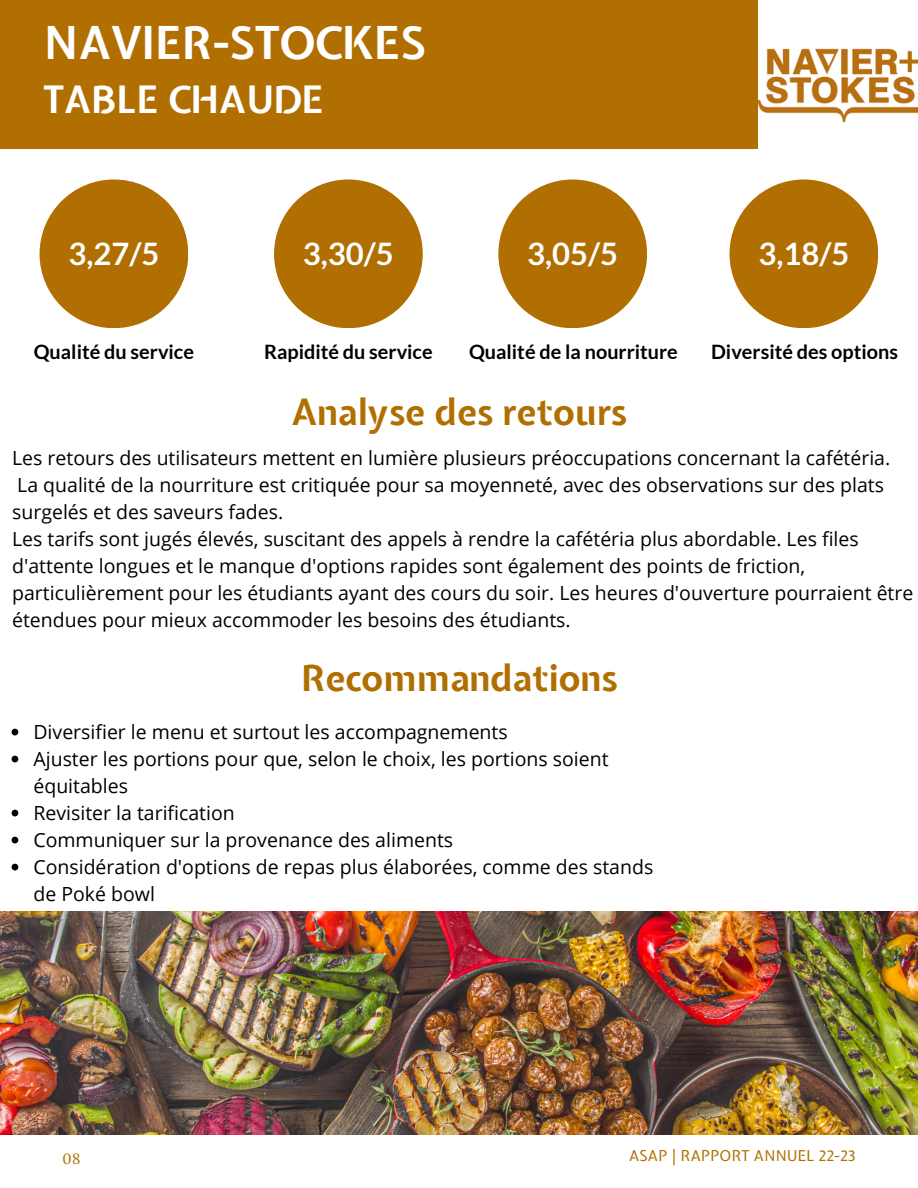
<style>
.page{position:relative;width:918px;height:1188px;background:#fff}
.page>*{position:absolute;margin:0;border:0;box-sizing:border-box;transform-origin:0 0}
.t1{font:700 45px "Expletus Sans";color:#fff}
.t2{font:700 37.5px "Expletus Sans";color:#fff}
.t3{font:700 36px "Expletus Sans";color:#b06f00}
.t4{font:700 31.05px "Lato";color:#fff}
.t5{font:700 19.8px "Lato";color:#000}
.t6{font:19.5px/27px "Open Sans";color:#000}
.t7{font:14.85px "Expletus Sans";letter-spacing:.02em;color:#b06f00}
.t8{font:14.85px "Lora";color:#b06f00}
</style>
<div class="page">
<div style="left:0;top:0;width:918px;height:148px;background:#b06f00"></div>
<img style="left:758px;top:0;width:160px;height:148px">
<img style="left:0;top:911px;width:918px;height:223px">
<div style="left:40px;top:179px;width:148px;height:149px;background:#b06f00;border-radius:50%"></div>
<div style="left:498px;top:179px;width:149px;height:149px;background:#b06f00;border-radius:50%"></div>
<div style="left:274px;top:179px;width:149px;height:149px;background:#b06f00;border-radius:50%"></div>
<div style="left:730px;top:179px;width:148px;height:149px;background:#b06f00;border-radius:50%"></div>
<svg style="left:12px;top:729px;width:6px;height:6px"></svg>
<svg style="left:12px;top:756px;width:6px;height:6px"></svg>
<svg style="left:12px;top:810px;width:6px;height:6px"></svg>
<svg style="left:12px;top:837px;width:6px;height:6px"></svg>
<svg style="left:12px;top:864px;width:6px;height:6px"></svg>
<h3 class="t1" style="left:44px;top:19px;width:384px">NAVIER-STOCKES</h3>
<h3 class="t2" style="left:44px;top:80px;width:281px">TABLE CHAUDE</h3>
<h3 class="t4" style="left:68px;top:234px;width:92px">3,27/5</h3>
<h4 class="t4" style="left:527px;top:234px;width:92px">3,05/5</h4>
<h4 class="t4" style="left:303px;top:234px;width:92px">3,30/5</h4>
<h2 class="t4" style="left:758px;top:234px;width:92px">3,18/5</h2>
<h4 class="t5" style="left:34px;top:339px;width:162px">Qualité du service</h4>
<h4 class="t5" style="left:469px;top:339px;width:210px">Qualité de la nourriture</h4>
<h2 class="t5" style="left:264px;top:339px;width:170px">Rapidité du service</h2>
<h5 class="t5" style="left:711px;top:339px;width:188px">Diversité des options</h5>
<h2 class="t3" style="left:291px;top:393px;width:337px">Analyse des retours</h2>
<p class="t6" style="left:12px;top:444px;width:903px">Les retours des utilisateurs mettent en lumière plusieurs préoccupations concernant la cafétéria.<br>La qualité de la nourriture est critiquée pour sa moyenneté, avec des observations sur des plats surgelés et des saveurs fades.<br>Les tarifs sont jugés élevés, suscitant des appels à rendre la cafétéria plus abordable. Les files d'attente longues et le manque d'options rapides sont également des points de friction, particulièrement pour les étudiants ayant des cours du soir. Les heures d'ouverture pourraient être étendues pour mieux accommoder les besoins des étudiants.</p>
<p class="t3" style="left:301px;top:659px;width:318px">Recommandations</p>
<p class="t6" style="left:33px;top:718px;width:476px">Diversifier le menu et surtout les accompagnements</p>
<p class="t6" style="left:33px;top:745px;width:577px">Ajuster les portions pour que, selon le choix, les portions soient équitables</p>
<p class="t6" style="left:33px;top:799px;width:203px">Revisiter la tarification</p>
<p class="t6" style="left:33px;top:826px;width:421px">Communiquer sur la provenance des aliments</p>
<p class="t6" style="left:33px;top:853px;width:621px">Considération d'options de repas plus élaborées, comme des stands de Poké bowl</p>
<p class="t8" style="left:63px;top:1149px;width:19px">08</p>
<h3 class="t7" style="left:629px;top:1148px;width:228px">ASAP | RAPPORT ANNUEL 22-23</h3>
</div>
